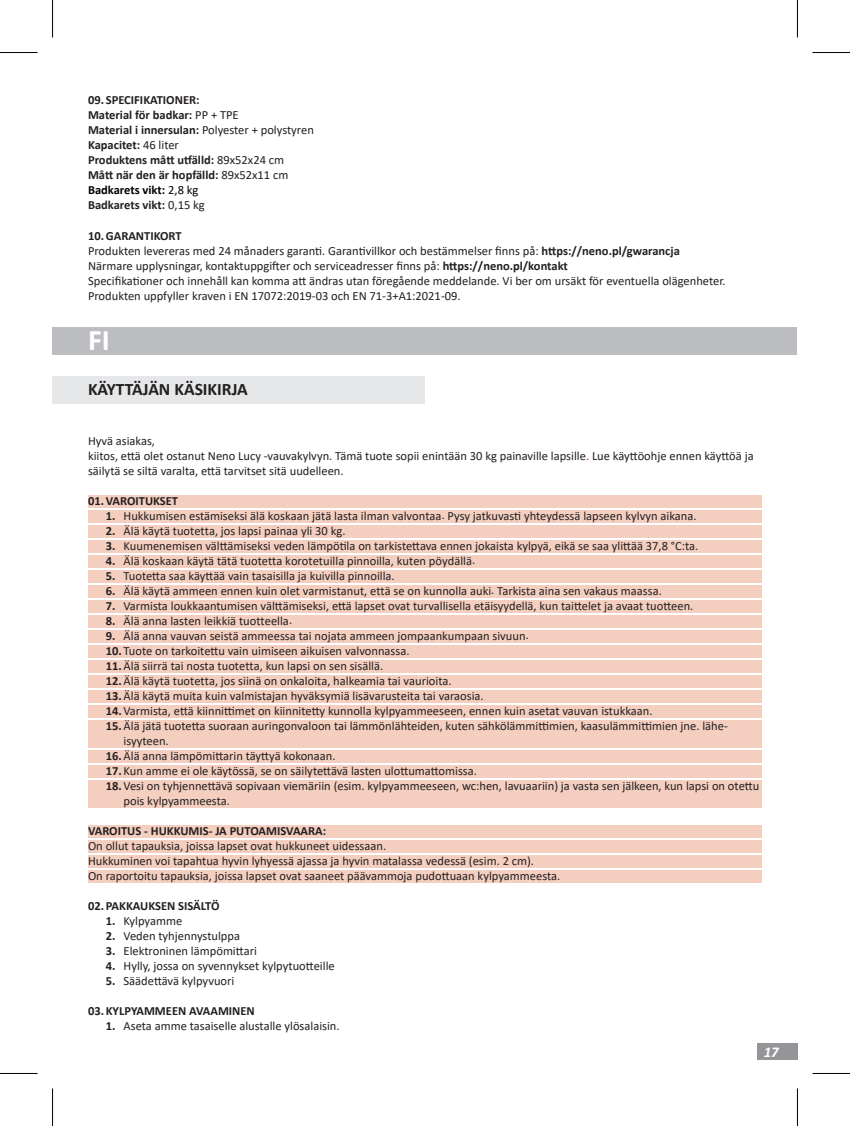
<style>
.page{position:relative;width:850px;height:1126px;background:#fff}
.page>*{position:absolute;margin:0;border:0;box-sizing:border-box;transform-origin:0 0}
.t1{font:700 30px "Calibri";color:#fff}
.JĘZYK_do_spisu_treści{font:700 17.5px "Calibri";color:#231f20}
.t2{font:italic 700 15px "Calibri";color:#fff}
.t3{font:12.5px/15px "Calibri";color:#231f20}
.t4{font:700 12.5px "Calibri";color:#231f20}
.t5{font:700 12.5px "Calibri";color:#000}
.s1{font-weight:400}
.s2{font-weight:700}
.s3{color:#f00}
</style>
<div class="page">
<div style="left:757px;top:1042px;width:40px;height:17px;background:#939598"></div>
<div style="left:52px;top:376px;width:373px;height:27px;background:#e6e7e9"></div>
<div style="left:52px;top:327px;width:745px;height:27px;background:#bcbdc0"></div>
<div style="left:88px;top:495px;width:673px;height:13px;background:#f4cfc0"></div>
<div style="left:88px;top:510px;width:673px;height:13px;background:#f4cfc0"></div>
<div style="left:88px;top:525px;width:673px;height:13px;background:#f4cfc0"></div>
<div style="left:88px;top:540px;width:673px;height:13px;background:#f4cfc0"></div>
<div style="left:88px;top:555px;width:673px;height:13px;background:#f4cfc0"></div>
<div style="left:88px;top:570px;width:673px;height:13px;background:#f4cfc0"></div>
<div style="left:88px;top:585px;width:673px;height:13px;background:#f4cfc0"></div>
<div style="left:88px;top:600px;width:673px;height:13px;background:#f4cfc0"></div>
<div style="left:88px;top:615px;width:673px;height:13px;background:#f4cfc0"></div>
<div style="left:88px;top:630px;width:673px;height:13px;background:#f4cfc0"></div>
<div style="left:88px;top:645px;width:673px;height:13px;background:#f4cfc0"></div>
<div style="left:88px;top:660px;width:673px;height:13px;background:#f4cfc0"></div>
<div style="left:88px;top:675px;width:673px;height:13px;background:#f4cfc0"></div>
<div style="left:88px;top:690px;width:673px;height:13px;background:#f4cfc0"></div>
<div style="left:88px;top:705px;width:673px;height:13px;background:#f4cfc0"></div>
<div style="left:88px;top:720px;width:673px;height:28px;background:#f4cfc0"></div>
<div style="left:88px;top:750px;width:673px;height:13px;background:#f4cfc0"></div>
<div style="left:88px;top:765px;width:673px;height:13px;background:#f4cfc0"></div>
<div style="left:88px;top:780px;width:673px;height:28px;background:#f4cfc0"></div>
<div style="left:88px;top:825px;width:673px;height:13px;background:#f4cfc0"></div>
<div style="left:88px;top:840px;width:673px;height:13px;background:#f4cfc0"></div>
<div style="left:88px;top:855px;width:673px;height:13px;background:#f4cfc0"></div>
<div style="left:88px;top:870px;width:673px;height:13px;background:#f4cfc0"></div>
<hr style="left:0;top:52px;width:38px;height:1px;background:#000">
<hr style="left:812px;top:52px;width:37px;height:1px;background:#000">
<hr style="left:0;top:1073px;width:38px;height:1px;background:#000">
<hr style="left:812px;top:1073px;width:37px;height:1px;background:#000">
<hr style="left:52px;top:0;width:1px;height:38px;background:#000">
<hr style="left:52px;top:1088px;width:1px;height:37px;background:#000">
<hr style="left:796px;top:0;width:1px;height:38px;background:#000">
<hr style="left:796px;top:1088px;width:1px;height:37px;background:#000">
<p class="t4" style="left:88px;top:91px;width:113px">09. SPECIFIKATIONER:</p>
<p class="t4" style="left:88px;top:106px;width:152px">Material för badkar: <span class="s1">PP + TPE</span></p>
<p class="t4" style="left:88px;top:121px;width:227px">Material i innersulan: <span class="s1">Polyester + polystyren</span></p>
<p class="t4" style="left:88px;top:136px;width:92px">Kapacitet: <span class="s1">46 liter</span></p>
<p class="t4" style="left:88px;top:151px;width:197px">Produktens mått utfälld: <span class="s1">89x52x24 cm</span></p>
<p class="t4" style="left:88px;top:166px;width:202px">Mått när den är hopfälld: <span class="s1">89x52x11 cm</span></p>
<p class="t5" style="left:88px;top:181px;width:112px">Badkarets vikt: <span class="s1">2,8 kg</span></p>
<p class="t4" style="left:88px;top:196px;width:118px">Badkarets vikt: <span class="s1">0,15 kg</span></p>
<p class="t4" style="left:88px;top:226px;width:95px">10.GARANTIKORT</p>
<p class="t3" style="left:88px;top:242px;width:593px">Produkten levereras med 24 månaders garanti. Garantivillkor och bestämmelser finns på: <span class="s2">https://neno.pl/gwarancja</span></p>
<p class="t3" style="left:88px;top:257px;width:481px">Närmare upplysningar, kontaktuppgifter och serviceadresser finns på: <span class="s2">https://neno.pl/kontakt</span></p>
<p class="t3" style="left:88px;top:272px;width:638px">Specifikationer och innehåll kan komma att ändras utan föregående meddelande. Vi ber om ursäkt för eventuella olägenheter.</p>
<p class="t3" style="left:88px;top:287px;width:374px">Produkten uppfyller kraven i EN 17072:2019-03 och EN 71-3+A1:2021-09.</p>
<p class="t1" style="left:88px;top:318px;width:23px">FI</p>
<p class="JĘZYK_do_spisu_treści" style="left:88px;top:377px;width:161px">KÄYTTÄJÄN KÄSIKIRJA</p>
<p class="t3" style="left:88px;top:433px;width:68px">Hyvä asiakas,</p>
<p class="t3" style="left:88px;top:448px;width:666px">kiitos, että olet ostanut Neno Lucy -vauvakylvyn. Tämä tuote sopii enintään 30 kg painaville lapsille<span class="s3">.</span> Lue käyttöohje ennen käyttöä ja säilytä se siltä varalta, että tarvitset sitä uudelleen.</p>
<p class="t4" style="left:88px;top:492px;width:92px">01.VAROITUKSET</p>
<p class="t3" style="left:106px;top:508px;width:592px"><span class="s2">1.</span> Hukkumisen estämiseksi älä koskaan jätä lasta ilman valvontaa. Pysy jatkuvasti yhteydessä lapseen kylvyn aikana.</p>
<p class="t3" style="left:106px;top:523px;width:241px"><span class="s2">2.</span> Älä käytä tuotetta, jos lapsi painaa yli 30 kg.</p>
<p class="t3" style="left:106px;top:538px;width:593px"><span class="s2">3.</span> Kuumenemisen välttämiseksi veden lämpötila on tarkistettava ennen jokaista kylpyä, eikä se saa ylittää 37,8 °C:ta.</p>
<p class="t3" style="left:106px;top:553px;width:371px"><span class="s2">4.</span> Älä koskaan käytä tätä tuotetta korotetuilla pinnoilla, kuten pöydällä.</p>
<p class="t3" style="left:106px;top:568px;width:290px"><span class="s2">5.</span> Tuotetta saa käyttää vain tasaisilla ja kuivilla pinnoilla.</p>
<p class="t3" style="left:106px;top:583px;width:557px"><span class="s2">6.</span> Älä käytä ammeen ennen kuin olet varmistanut, että se on kunnolla auki. Tarkista aina sen vakaus maassa.</p>
<p class="t3" style="left:106px;top:598px;width:588px"><span class="s2">7.</span> Varmista loukkaantumisen välttämiseksi, että lapset ovat turvallisella etäisyydellä, kun taittelet ja avaat tuotteen.</p>
<p class="t3" style="left:106px;top:613px;width:188px"><span class="s2">8.</span> Älä anna lasten leikkiä tuotteella.</p>
<p class="t3" style="left:106px;top:628px;width:424px"><span class="s2">9.</span> Älä anna vauvan seistä ammeessa tai nojata ammeen jompaankumpaan sivuun.</p>
<p class="t3" style="left:106px;top:643px;width:305px"><span class="s2">10.</span> Tuote on tarkoitettu vain uimiseen aikuisen valvonnassa.</p>
<p class="t3" style="left:106px;top:658px;width:279px"><span class="s2">11.</span>Älä siirrä tai nosta tuotetta, kun lapsi on sen sisällä.</p>
<p class="t3" style="left:106px;top:673px;width:347px"><span class="s2">12.</span>Älä käytä tuotetta, jos siinä on onkaloita, halkeamia tai vaurioita.</p>
<p class="t3" style="left:106px;top:688px;width:379px"><span class="s2">13.</span>Älä käytä muita kuin valmistajan hyväksymiä lisävarusteita tai varaosia.</p>
<p class="t3" style="left:106px;top:703px;width:548px"><span class="s2">14.</span>Varmista, että kiinnittimet on kiinnitetty kunnolla kylpyammeeseen, ennen kuin asetat vauvan istukkaan.</p>
<p class="t3" style="left:123px;top:718px;width:605px;text-indent:-18px"><span class="s2">15.</span>Älä jätä tuotetta suoraan auringonvaloon tai lämmönlähteiden, kuten sähkölämmittimien, kaasulämmittimien jne. lähe&shy;isyyteen.</p>
<p class="t3" style="left:106px;top:748px;width:231px"><span class="s2">16.</span>Älä anna lämpömittarin täyttyä kokonaan.</p>
<p class="t3" style="left:106px;top:763px;width:372px"><span class="s2">17.</span> Kun amme ei ole käytössä, se on säilytettävä lasten ulottumattomissa.</p>
<p class="t3" style="left:123px;top:778px;width:637px;text-indent:-18px"><span class="s2">18.</span>Vesi on tyhjennettävä sopivaan viemäriin (esim. kylpyammeeseen, wc:hen, lavuaariin) ja vasta sen jälkeen, kun lapsi on otettu pois kylpyammeesta.</p>
<p class="t4" style="left:88px;top:822px;width:239px">VAROITUS - HUKKUMIS- JA PUTOAMISVAARA:</p>
<p class="t3" style="left:88px;top:838px;width:299px">On ollut tapauksia, joissa lapset ovat hukkuneet uidessaan.</p>
<p class="t3" style="left:88px;top:853px;width:447px">Hukkuminen voi tapahtua hyvin lyhyessä ajassa ja hyvin matalassa vedessä (esim. 2 cm).</p>
<p class="t3" style="left:88px;top:868px;width:473px">On raportoitu tapauksia, joissa lapset ovat saaneet päävammoja pudottuaan kylpyammeesta.</p>
<p class="t4" style="left:88px;top:897px;width:133px">02. PAKKAUKSEN SISÄLTÖ</p>
<p class="t3" style="left:106px;top:913px;width:78px"><span class="s2">1.</span> Kylpyamme</p>
<p class="t3" style="left:106px;top:928px;width:136px"><span class="s2">2.</span> Veden tyhjennystulppa</p>
<p class="t3" style="left:106px;top:943px;width:152px"><span class="s2">3.</span> Elektroninen lämpömittari</p>
<p class="t3" style="left:106px;top:958px;width:230px"><span class="s2">4.</span> Hylly, jossa on syvennykset kylpytuotteille</p>
<p class="t3" style="left:106px;top:973px;width:130px"><span class="s2">5.</span> Säädettävä kylpyvuori</p>
<p class="t4" style="left:88px;top:1002px;width:168px">03. KYLPYAMMEEN AVAAMINEN</p>
<p class="t3" style="left:106px;top:1018px;width:235px"><span class="s2">1.</span> Aseta amme tasaiselle alustalle ylösalaisin.</p>
<p class="t2" style="left:763px;top:1041px;width:17px">17</p>
</div>
